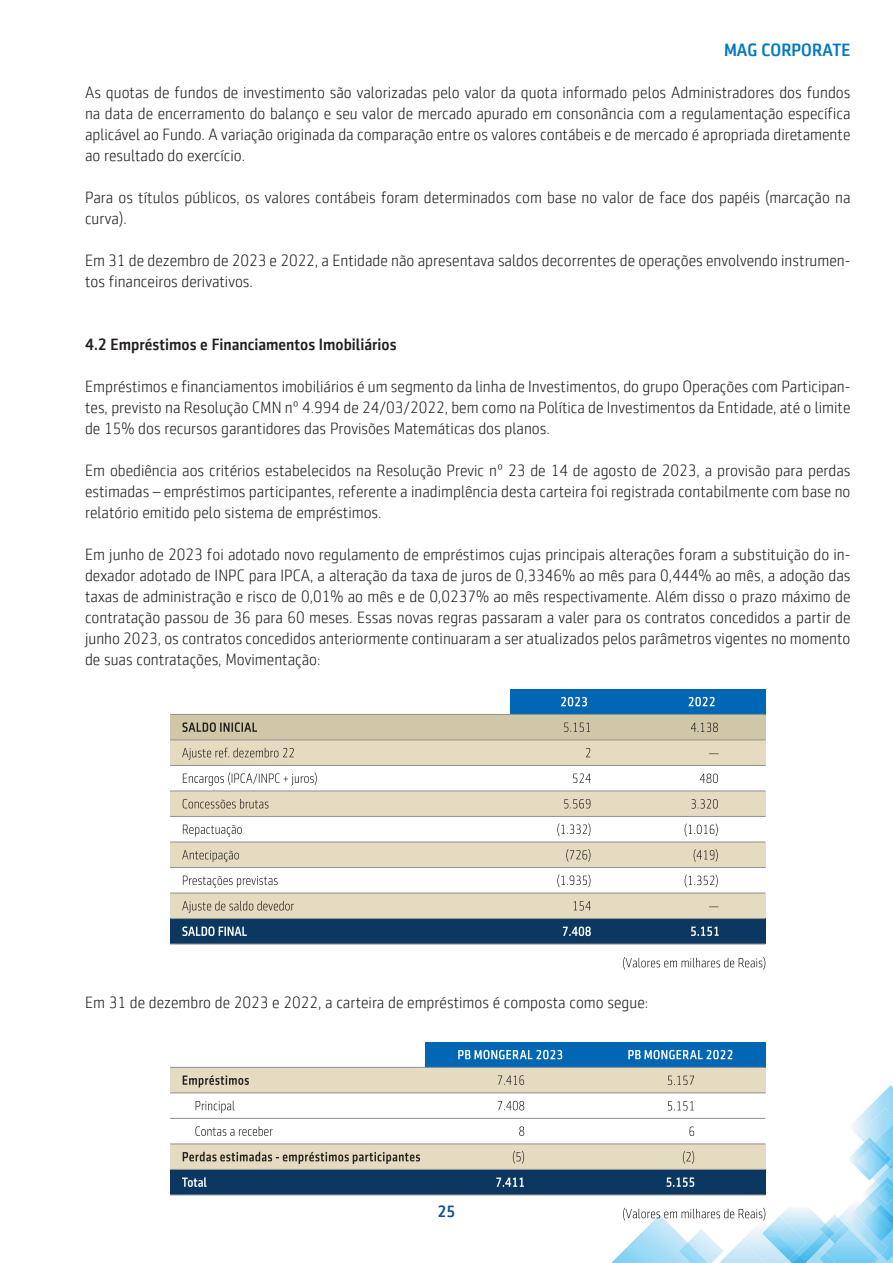
<style>
.page{position:relative;width:893px;height:1263px;background:#fff}
.page>*{position:absolute;margin:0;border:0;box-sizing:border-box;transform-origin:0 0}
.t1{font:500 18px "Sentico Sans DT Cond";color:#0079c2;scale:1.1 1}
.t2{font:300 16.5px/21px "Sentico Sans DT Cond";color:#231f20;text-align:justify;scale:1.1 1}
.t3{font:500 16.5px "Sentico Sans DT Cond";color:#231f20;scale:1.1 1}
.t4{font:500 16.5px "Sentico Sans DT Cond";color:#0f4d96;scale:1.1 1}
</style>
<div class="page">
<img style="left:595px;top:878px;width:298px;height:385px">
<div style="left:170px;top:740px;width:595px;height:25px;background:#e4dbc0"></div>
<div style="left:170px;top:791px;width:595px;height:25px;background:#e4dbc0"></div>
<div style="left:170px;top:842px;width:595px;height:25px;background:#e4dbc0"></div>
<div style="left:170px;top:893px;width:595px;height:25px;background:#e4dbc0"></div>
<div style="left:170px;top:714px;width:595px;height:26px;background:#cfc7a8"></div>
<div style="left:510px;top:689px;width:255px;height:25px;background:#0166b3"></div>
<svg style="left:182px;top:722px;width:75px;height:10px"></svg>
<div style="left:170px;top:918px;width:595px;height:26px;background:#0c3761"></div>
<hr style="left:170px;top:765px;width:595px;height:1px;background:#939598">
<hr style="left:170px;top:739px;width:595px;height:1px;background:#939598">
<hr style="left:170px;top:714px;width:595px;height:1px;background:#939598">
<hr style="left:170px;top:790px;width:595px;height:1px;background:#939598">
<hr style="left:170px;top:918px;width:595px;height:1px;background:#939598">
<hr style="left:170px;top:943px;width:595px;height:1px;background:#939598">
<hr style="left:170px;top:816px;width:595px;height:1px;background:#939598">
<hr style="left:170px;top:841px;width:595px;height:1px;background:#939598">
<hr style="left:170px;top:892px;width:595px;height:1px;background:#939598">
<hr style="left:170px;top:867px;width:595px;height:1px;background:#939598">
<svg style="left:561px;top:697px;width:26px;height:9px"></svg>
<svg style="left:557px;top:722px;width:34px;height:188px"></svg>
<svg style="left:563px;top:926px;width:28px;height:10px"></svg>
<svg style="left:182px;top:748px;width:135px;height:165px"></svg>
<svg style="left:182px;top:926px;width:65px;height:10px"></svg>
<svg style="left:623px;top:957px;width:142px;height:13px"></svg>
<svg style="left:689px;top:697px;width:25px;height:9px"></svg>
<svg style="left:691px;top:926px;width:28px;height:10px"></svg>
<svg style="left:685px;top:722px;width:34px;height:185px"></svg>
<div style="left:170px;top:1144px;width:595px;height:25px;background:#e4dbc0"></div>
<div style="left:170px;top:1067px;width:595px;height:26px;background:#e4dbc0"></div>
<div style="left:425px;top:1042px;width:340px;height:25px;background:#0166b3"></div>
<svg style="left:183px;top:1075px;width:66px;height:12px"></svg>
<svg style="left:183px;top:1151px;width:237px;height:13px"></svg>
<div style="left:170px;top:1169px;width:595px;height:26px;background:#0c3761"></div>
<hr style="left:170px;top:1118px;width:595px;height:1px;background:#939598">
<hr style="left:170px;top:1092px;width:595px;height:1px;background:#939598">
<hr style="left:170px;top:1067px;width:595px;height:1px;background:#939598">
<hr style="left:170px;top:1143px;width:595px;height:1px;background:#939598">
<hr style="left:170px;top:1169px;width:595px;height:1px;background:#939598">
<hr style="left:170px;top:1194px;width:595px;height:1px;background:#939598">
<svg style="left:458px;top:1050px;width:104px;height:9px"></svg>
<svg style="left:498px;top:1075px;width:26px;height:89px"></svg>
<svg style="left:496px;top:1177px;width:28px;height:10px"></svg>
<svg style="left:195px;top:1101px;width:78px;height:35px"></svg>
<svg style="left:182px;top:1177px;width:25px;height:10px"></svg>
<svg style="left:623px;top:1208px;width:142px;height:12px"></svg>
<svg style="left:628px;top:1050px;width:104px;height:9px"></svg>
<svg style="left:666px;top:1177px;width:28px;height:10px"></svg>
<svg style="left:668px;top:1076px;width:26px;height:88px"></svg>
<p class="t1" style="left:724px;top:40px;width:116px">MAG CORPORATE</p>
<p class="t2" style="left:85px;top:82px;width:697px">As quotas de fundos de investimento são valorizadas pelo valor da quota informado pelos Administradores dos fundos na data de encerramento do balanço e seu valor de mercado apurado em consonância com a regulamentação específica aplicável ao Fundo. A variação originada da comparação entre os valores contábeis e de mercado é apropriada diretamente ao resultado do exercício.</p>
<p class="t2" style="left:85px;top:187px;width:697px">Para os títulos públicos, os valores contábeis foram determinados com base no valor de face dos papéis (marcação na curva).</p>
<p class="t2" style="left:85px;top:250px;width:697px">Em 31 de dezembro de 2023 e 2022, a Entidade não apresentava saldos decorrentes de operações envolvendo instrumen&shy;tos financeiros derivativos.</p>
<p class="t3" style="left:85px;top:335px;width:285px">4.2 Empréstimos e Financiamentos Imobiliários</p>
<p class="t2" style="left:85px;top:376px;width:697px">Empréstimos e financiamentos imobiliários é um segmento da linha de Investimentos, do grupo Operações com Participan&shy;tes, previsto na Resolução CMN nº 4.994 de 24/03/2022, bem como na Política de Investimentos da Entidade, até o limite de 15% dos recursos garantidores das Provisões Matemáticas dos planos.</p>
<p class="t2" style="left:85px;top:460px;width:697px">Em obediência aos critérios estabelecidos na Resolução Previc nº 23 de 14 de agosto de 2023, a provisão para perdas estimadas – empréstimos participantes, referente a inadimplência desta carteira foi registrada contabilmente com base no relatório emitido pelo sistema de empréstimos.</p>
<p class="t2" style="left:85px;top:544px;width:697px">Em junho de 2023 foi adotado novo regulamento de empréstimos cujas principais alterações foram a substituição do in&shy;dexador adotado de INPC para IPCA, a alteração da taxa de juros de 0,3346% ao mês para 0,444% ao mês, a adoção das taxas de administração e risco de 0,01% ao mês e de 0,0237% ao mês respectivamente. Além disso o prazo máximo de contratação passou de 36 para 60 meses. Essas novas regras passaram a valer para os contratos concedidos a partir de junho 2023, os contratos concedidos anteriormente continuaram a ser atualizados pelos parâmetros vigentes no momento de suas contratações, Movimentação:</p>
<p class="t2" style="left:85px;top:992px;width:513px">Em 31 de dezembro de 2023 e 2022, a carteira de empréstimos é composta como segue:</p>
<p class="t4" style="left:437px;top:1202px;width:18px">25</p>
</div>
